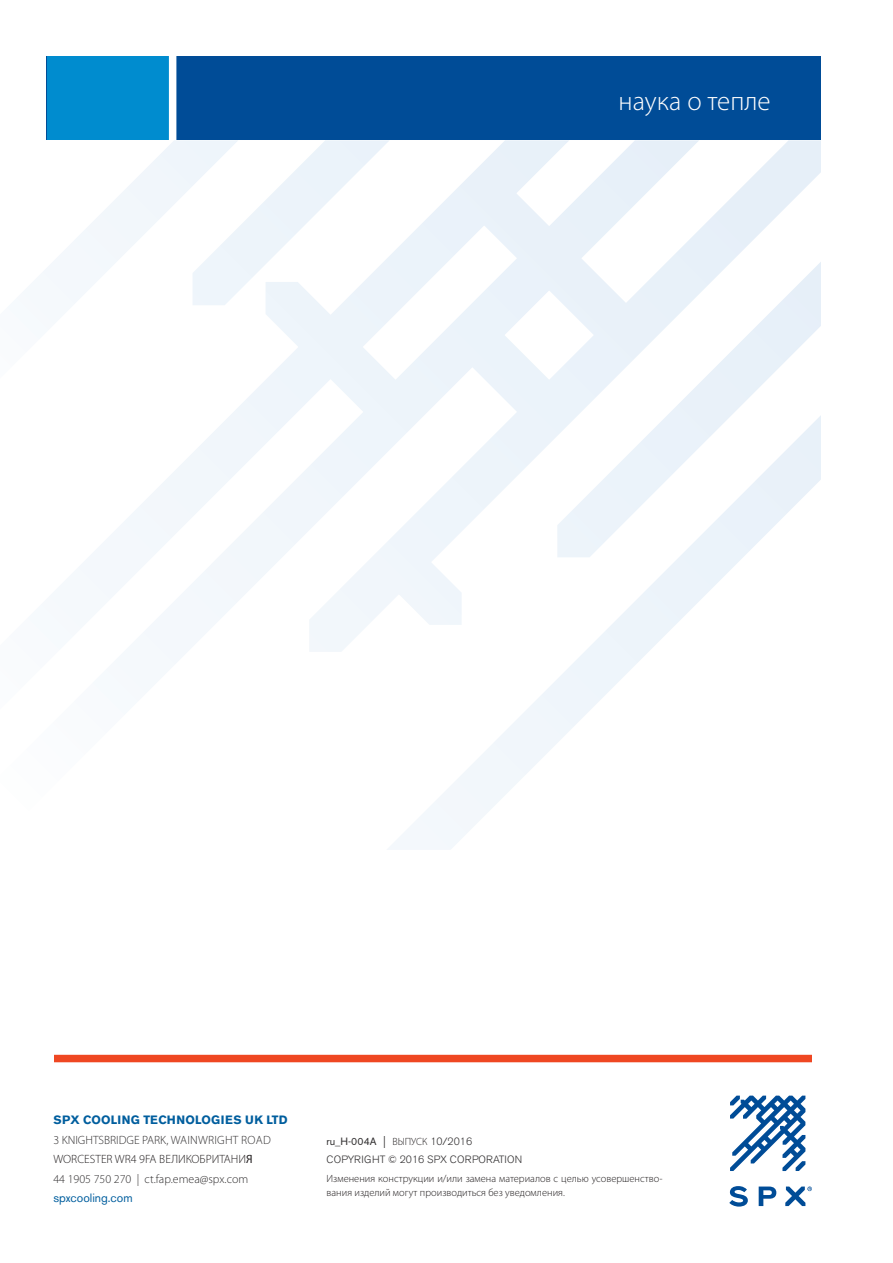
<style>
.page{position:relative;width:893px;height:1263px;background:#fff}
.page>*{position:absolute;margin:0;border:0;box-sizing:border-box;transform-origin:0 0}
.t1{font:300 27px "Myriad Pro";color:#fff}
.t2{font:300 12px "Myriad Pro";color:#312f30}
.Back_Cover_Contact_I{font:300 12px "Myriad Pro";color:#231f20}
.t3{font:700 12px "Akzidenz Grotesk BE";letter-spacing:.01em;color:#005e9e}
.t4{font:12px "Akzidenz Grotesk BE";color:#005e9e}
.Legal_Disclaimer{font:300 10.5px/13.5px "Myriad Pro";color:#231f20}
.t5{font:300 10.5px/18px "Akzidenz Grotesk BE";letter-spacing:.02em;color:#312f30}
.s1{font-weight:400}
.s2{font-size:12px}
.s3{font-family:"Myriad Pro";color:#231f20}
</style>
<div class="page">
<div style="left:47px;top:56px;width:774px;height:84px;background:#004c97"></div>
<div style="left:47px;top:56px;width:126px;height:84px;background:#008ccf"></div>
<div style="left:169px;top:54px;width:7px;height:91px;background:#fff"></div>
<div style="left:54px;top:1055px;width:758px;height:7px;background:#ef4722"></div>
<svg style="left:730px;top:1095px;width:75px;height:76px"></svg>
<svg style="left:729px;top:1186px;width:19px;height:20px"></svg>
<svg style="left:759px;top:1186px;width:17px;height:20px"></svg>
<svg style="left:785px;top:1186px;width:27px;height:20px"></svg>
<svg style="left:699px;top:140px;width:122px;height:121px"></svg>
<svg style="left:569px;top:140px;width:130px;height:121px"></svg>
<svg style="left:569px;top:261px;width:252px;height:154px"></svg>
<svg style="left:388px;top:415px;width:433px;height:434px"></svg>
<svg style="left:43px;top:140px;width:526px;height:570px"></svg>
<p class="t1" style="left:619px;top:84px;width:154px">наука о тепле</p>
<p class="t3" style="left:53px;top:1113px;width:236px">SPX COOLING TECHNOLOGIES UK LTD</p>
<p class="t2" style="left:53px;top:1133px;width:219px">3 KNIGHTSBRIDGE PARK, WAINWRIGHT ROAD</p>
<p class="Back_Cover_Contact_I" style="left:53px;top:1152px;width:201px">WORCESTER WR4 9FA ВЕЛИКОБРИТАНИ<span class="s1">Я</span></p>
<p class="t2" style="left:53px;top:1172px;width:196px">44 1905 750 270 | ct.fap.emea@spx.com</p>
<p class="t4" style="left:53px;top:1191px;width:81px">spxcooling.com</p>
<p class="t5" style="left:326px;top:1132px;width:197px"><span class="s1">ru_H-004A</span> <span class="s2">|</span> <span class="s3">ВЫПУСК</span> 10/2016<br>COPYRIGHT © 2016 SPX CORPORATION</p>
<p class="Legal_Disclaimer" style="left:326px;top:1172px;width:337px">Изменения конструкции и/или замена материалов с целью усовершенство&shy;вания изделий могут производиться без уведомления.</p>
</div>
